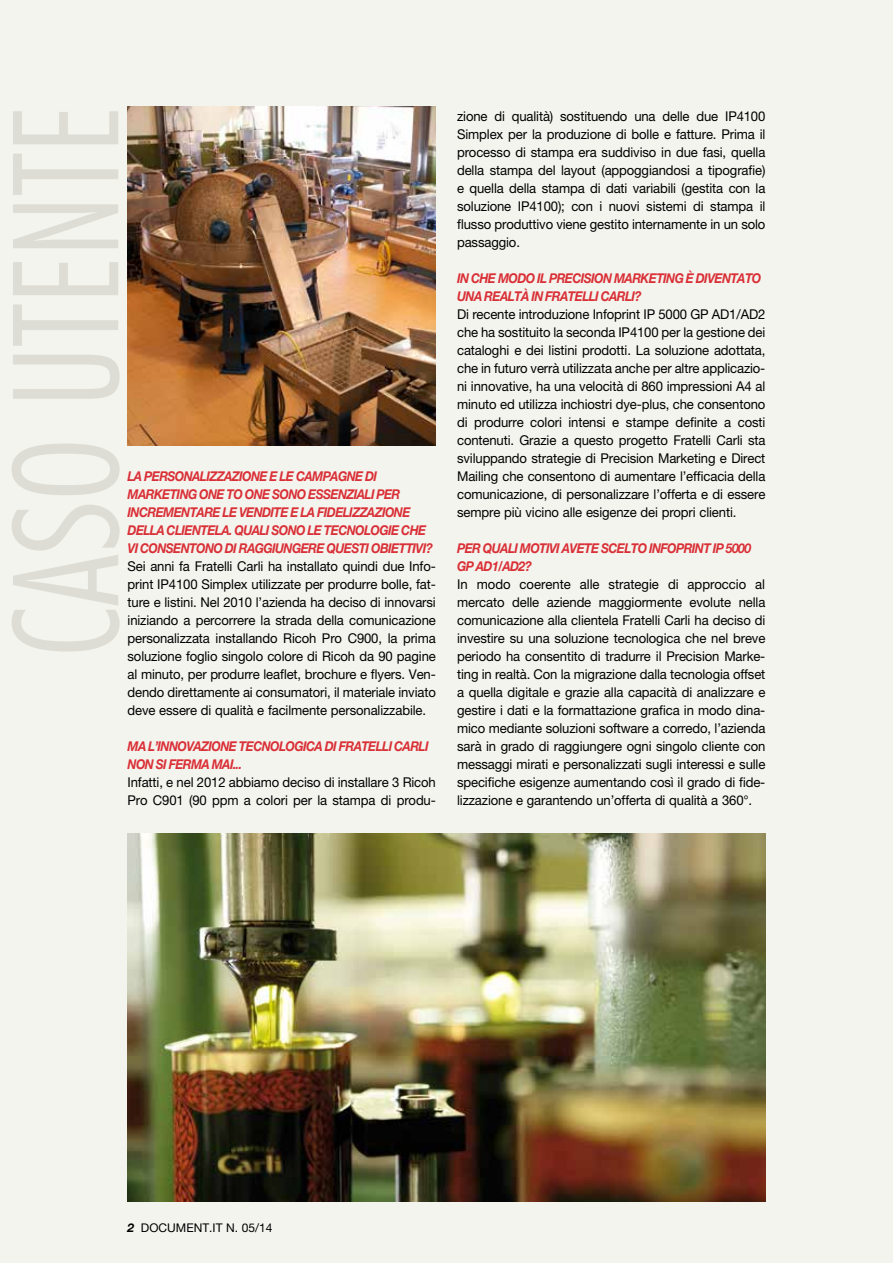
<style>
.page{position:relative;width:893px;height:1263px;background:#f4f4ee}
.page>*{position:absolute;margin:0;border:0;box-sizing:border-box;transform-origin:0 0}
.t1{font:13.5px/18px "Helvetica Neue";letter-spacing:-.01em;color:#000;text-align:justify}
.t2{font:italic 700 13.5px/18px "Helvetica Neue LT Std";letter-spacing:-.045em;color:#d92f36;scale:.9 1}
.t3{font:12px "Helvetica Neue";color:#000}
.s1{font-weight:700;font-style:italic}
</style>
<div class="page">
<svg style="left:12px;top:111px;width:108px;height:540px"></svg>
<img style="left:128px;top:106px;width:308px;height:339px">
<img style="left:128px;top:833px;width:637px;height:368px">
<p class="t2" style="left:128px;top:467px;width:341px">LA PERSONALIZZAZIONE E LE CAMPAGNE DI MARKETING ONE TO ONE SONO ESSENZIALI PER INCREMENTARE LE VENDITE E LA FIDELIZZAZIONE DELLA CLIENTELA. QUALI SONO LE TECNOLOGIE CHE VI CONSENTONO DI RAGGIUNGERE QUESTI OBIETTIVI?</p>
<p class="t1" style="left:128px;top:557px;width:310px">Sei anni fa Fratelli Carli ha installato quindi due Info&shy;print IP4100 Simplex utilizzate per produrre bolle, fat&shy;ture e listini. Nel 2010 l’azienda ha deciso di innovarsi iniziando a percorrere la strada della comunicazione personalizzata installando Ricoh Pro C900, la prima soluzione foglio singolo colore di Ricoh da 90 pagine al minuto, per produrre leaflet, brochure e flyers. Ven&shy;dendo direttamente ai consumatori, il materiale inviato deve essere di qualità e facilmente personalizzabile.</p>
<p class="t2" style="left:128px;top:737px;width:336px">MA L’INNOVAZIONE TECNOLOGICA DI FRATELLI CARLI<br>NON SI FERMA MAI...</p>
<p class="t1" style="left:128px;top:773px;width:310px">Infatti, e nel 2012 abbiamo deciso di installare 3 Ricoh<br>Pro C901 (90 ppm a colori per la stampa di produ-</p>
<p class="t1" style="left:457px;top:107px;width:310px">zione di qualità) sostituendo una delle due IP4100<br>Simplex per la produzione di bolle e fatture. Prima il processo di stampa era suddiviso in due fasi, quella della stampa del layout (appoggiandosi a tipografie) e quella della stampa di dati variabili (gestita con la soluzione IP4100); con i nuovi sistemi di stampa il flusso produttivo viene gestito internamente in un solo passaggio.</p>
<p class="t2" style="left:457px;top:269px;width:340px">IN CHE MODO IL PRECISION MARKETING È DIVENTATO<br>UNA REALTÀ IN FRATELLI CARLI?</p>
<p class="t1" style="left:457px;top:305px;width:310px">Di recente introduzione Infoprint IP 5000 GP AD1/AD2 che ha sostituito la seconda IP4100 per la gestione dei cataloghi e dei listini prodotti. La soluzione adottata, che in futuro verrà utilizzata anche per altre applicazio&shy;ni innovative, ha una velocità di 860 impressioni A4 al minuto ed utilizza inchiostri dye-plus, che consentono di produrre colori intensi e stampe definite a costi contenuti. Grazie a questo progetto Fratelli Carli sta sviluppando strategie di Precision Marketing e Direct Mailing che consentono di aumentare l’efficacia della comunicazione, di personalizzare l’offerta e di essere sempre più vicino alle esigenze dei propri clienti.</p>
<p class="t2" style="left:457px;top:539px;width:328px">PER QUALI MOTIVI AVETE SCELTO INFOPRINT IP 5000<br>GP AD1/AD2?</p>
<p class="t1" style="left:457px;top:575px;width:310px">In modo coerente alle strategie di approccio al mercato delle aziende maggiormente evolute nella comunicazione alla clientela Fratelli Carli ha deciso di investire su una soluzione tecnologica che nel breve periodo ha consentito di tradurre il Precision Marke&shy;ting in realtà. Con la migrazione dalla tecnologia offset a quella digitale e grazie alla capacità di analizzare e gestire i dati e la formattazione grafica in modo dina&shy;mico mediante soluzioni software a corredo, l’azienda sarà in grado di raggiungere ogni singolo cliente con messaggi mirati e personalizzati sugli interessi e sulle specifiche esigenze aumentando così il grado di fide&shy;lizzazione e garantendo un’offerta di qualità a 360°.</p>
<p class="t3" style="left:128px;top:1221px;width:147px"><span class="s1">2</span> DOCUMENT.IT N. 05/14</p>
</div>
